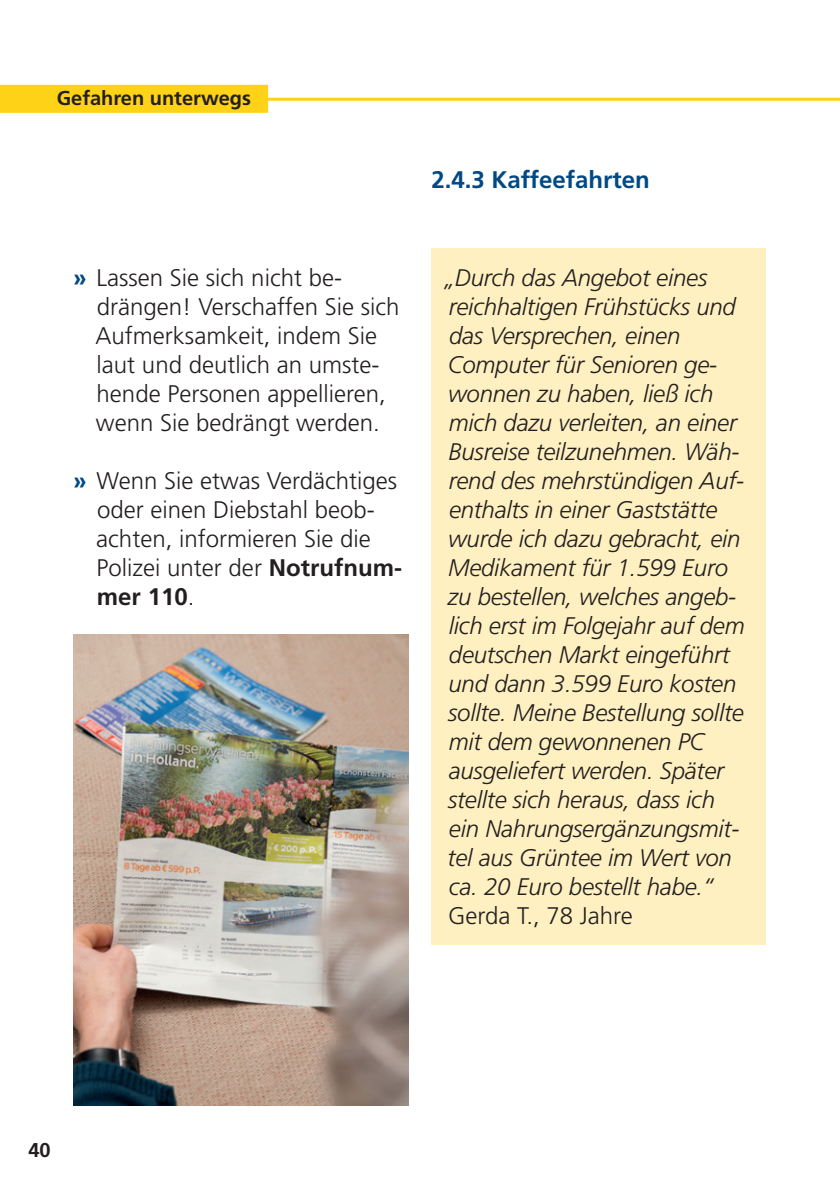
<style>
.page{position:relative;width:840px;height:1191px;background:#fff}
.page>*{position:absolute;margin:0;border:0;box-sizing:border-box;transform-origin:0 0}
.t1{font:italic 300 24px/29px "Frutiger LT Std";letter-spacing:-.01em;color:#231f20}
.t2{font:300 24px/29px "Frutiger LT Std";color:#231f20}
.t3{font:700 24px "Frutiger LT Std";color:#014984}
.t4{font:700 20px "Frutiger LT Std";color:#231f20}
.s1{font-weight:700;color:#014984}
.s2{font-weight:700}
</style>
<div class="page">
<div style="left:431px;top:248px;width:334px;height:697px;background:#fef0c0"></div>
<hr style="left:0;top:98px;width:839px;height:3px;background:#fed216">
<div style="left:0;top:85px;width:268px;height:28px;background:#fed216"></div>
<img style="left:74px;top:634px;width:334px;height:472px">
<p class="t4" style="left:57px;top:87px;width:196px">Gefahren unterwegs</p>
<p class="t3" style="left:431px;top:165px;width:220px">2.4.3 Kaffeefahrten</p>
<p class="t2" style="left:95px;top:264px;width:305px;text-indent:-22px"><span class="s1">»</span> Lassen Sie sich nicht be&shy;drängen! Verschaffen Sie sich<br>Aufmerksamkeit, indem Sie laut und deutlich an umste&shy;hende Personen appellieren, wenn Sie bedrängt werden.</p>
<p class="t2" style="left:96px;top:467px;width:307px;text-indent:-23px"><span class="s1">»</span> Wenn Sie etwas Verdächtiges oder einen Diebstahl beob&shy;achten, informieren Sie die<br>Polizei unter der <span class="s2">Notrufnum&shy;mer 110</span>.</p>
<p class="t1" style="left:444px;top:264px;width:301px">„Durch das Angebot eines reichhaltigen Frühstücks und das Versprechen, einen<br>Computer für Senioren ge&shy;wonnen zu haben, ließ ich mich dazu verleiten, an einer<br>Busreise teilzunehmen. Wäh&shy;rend des mehrstündigen Auf&shy;enthalts in einer Gaststätte wurde ich dazu gebracht, ein<br>Medikament für 1.599 Euro zu bestellen, welches angeb&shy;lich erst im Folgejahr auf dem deutschen Markt eingeführt und dann 3.599 Euro kosten sollte. Meine Bestellung sollte mit dem gewonnenen PC ausgeliefert werden. Später stellte sich heraus, dass ich ein Nahrungsergänzungsmit&shy;tel aus Grüntee im Wert von ca. 20 Euro bestellt habe.“</p>
<p class="t2" style="left:448px;top:901px;width:186px">Gerda T., 78 Jahre</p>
<p class="t4" style="left:28px;top:1138px;width:24px">40</p>
</div>
